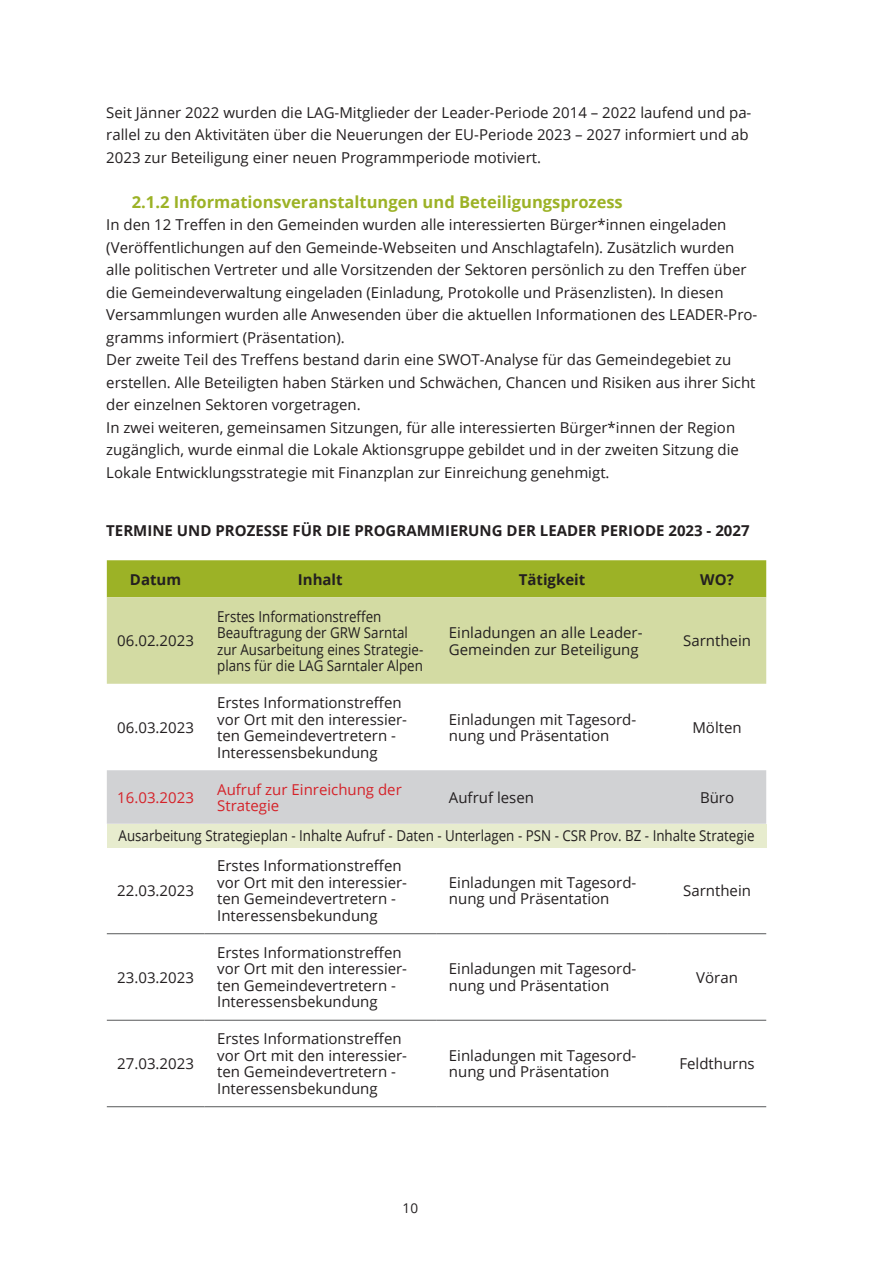
<style>
.page{position:relative;width:893px;height:1263px;background:#fff}
.page>*{position:absolute;margin:0;border:0;box-sizing:border-box;transform-origin:0 0}
.t1{font:700 16.5px "Open Sans";color:#9cb226}
.t2{font:15px/16.5px "Open Sans";color:#231f20}
.t3{font:15px/16.5px "Open Sans";color:#231f20;scale:.89 1}
.t4{font:700 15px "Open Sans";color:#231f20}
.t5{font:15px/16.5px "Open Sans";color:#d52229}
.t6{font:13.5px "Open Sans";color:#231f20}
</style>
<div class="page">
<div style="left:107px;top:560px;width:659px;height:37px;background:#9cb226"></div>
<div style="left:107px;top:597px;width:659px;height:87px;background:#d3dba3"></div>
<div style="left:107px;top:770px;width:659px;height:54px;background:#d1d2d4"></div>
<div style="left:107px;top:824px;width:659px;height:23px;background:#e7ecce"></div>
<hr style="left:107px;top:1106px;width:97px;height:1px;background:#57585a">
<hr style="left:204px;top:1106px;width:232px;height:1px;background:#57585a">
<hr style="left:436px;top:1106px;width:232px;height:1px;background:#57585a">
<hr style="left:668px;top:1106px;width:98px;height:1px;background:#57585a">
<hr style="left:107px;top:933px;width:97px;height:1px;background:#57585a">
<hr style="left:204px;top:933px;width:232px;height:1px;background:#57585a">
<hr style="left:436px;top:933px;width:232px;height:1px;background:#57585a">
<hr style="left:668px;top:933px;width:98px;height:1px;background:#57585a">
<hr style="left:107px;top:1020px;width:97px;height:1px;background:#57585a">
<hr style="left:204px;top:1020px;width:232px;height:1px;background:#57585a">
<hr style="left:436px;top:1020px;width:232px;height:1px;background:#57585a">
<hr style="left:668px;top:1020px;width:98px;height:1px;background:#57585a">
<p class="t2" style="left:106px;top:101px;width:647px;line-height:22.5px">Seit Jänner 2022 wurden die LAG-Mitglieder der Leader-Periode 2014 – 2022 laufend und pa&shy;rallel zu den Aktivitäten über die Neuerungen der EU-Periode 2023 – 2027 informiert und ab<br>2023 zur Beteiligung einer neuen Programmperiode motiviert.</p>
<p class="t1" style="left:132px;top:190px;width:492px">2.1.2 Informationsveranstaltungen und Beteiligungsprozess</p>
<p class="t2" style="left:106px;top:213px;width:652px;line-height:22.5px">In den 12 Treffen in den Gemeinden wurden alle interessierten Bürger*innen eingeladen (Veröffentlichungen auf den Gemeinde-Webseiten und Anschlagtafeln). Zusätzlich wurden alle politischen Vertreter und alle Vorsitzenden der Sektoren persönlich zu den Treffen über die Gemeindeverwaltung eingeladen (Einladung, Protokolle und Präsenzlisten). In diesen Versammlungen wurden alle Anwesenden über die aktuellen Informationen des LEADER-Pro&shy;gramms informiert (Präsentation).<br>Der zweite Teil des Treffens bestand darin eine SWOT-Analyse für das Gemeindegebiet zu erstellen. Alle Beteiligten haben Stärken und Schwächen, Chancen und Risiken aus ihrer Sicht der einzelnen Sektoren vorgetragen.<br>In zwei weiteren, gemeinsamen Sitzungen, für alle interessierten Bürger*innen der Region zugänglich, wurde einmal die Lokale Aktionsgruppe gebildet und in der zweiten Sitzung die Lokale Entwicklungsstrategie mit Finanzplan zur Einreichung genehmigt.</p>
<p class="t4" style="left:106px;top:519px;width:645px">TERMINE UND PROZESSE FÜR DIE PROGRAMMIERUNG DER LEADER PERIODE 2023 - 2027</p>
<p class="t4" style="left:130px;top:568px;width:53px">Datum</p>
<p class="t4" style="left:298px;top:568px;width:46px">Inhalt</p>
<p class="t4" style="left:519px;top:568px;width:68px">Tätigkeit</p>
<p class="t4" style="left:700px;top:568px;width:35px">WO?</p>
<p class="t2" style="left:117px;top:632px;width:78px">06.02.2023</p>
<p class="t2" style="left:117px;top:719px;width:78px">06.03.2023</p>
<p class="t3" style="left:217px;top:607px;width:233px">Erstes Informationstreffen<br>Beauftragung der GRW Sarntal zur Ausarbeitung eines Strategie&shy;plans für die LAG Sarntaler Alpen</p>
<p class="t2" style="left:217px;top:694px;width:191px">Erstes Informationstreffen vor Ort mit den interessier&shy;ten Gemeindevertretern -<br>Interessensbekundung</p>
<p class="t2" style="left:449px;top:624px;width:195px">Einladungen an alle Leader-<br>Gemeinden zur Beteiligung</p>
<p class="t2" style="left:683px;top:632px;width:69px">Sarnthein</p>
<p class="t2" style="left:449px;top:710px;width:189px">Einladungen mit Tagesord&shy;nung und Präsentation</p>
<p class="t2" style="left:692px;top:719px;width:51px">Mölten</p>
<p class="t5" style="left:117px;top:789px;width:78px">16.03.2023</p>
<p class="t5" style="left:217px;top:780px;width:186px">Aufruf zur Einreichung der<br>Strategie</p>
<p class="t2" style="left:449px;top:789px;width:87px">Aufruf lesen</p>
<p class="t2" style="left:700px;top:789px;width:36px">Büro</p>
<p class="t3" style="left:119px;top:827px;width:716px">Ausarbeitung Strategieplan - Inhalte Aufruf - Daten - Unterlagen - PSN - CSR Prov. BZ - Inhalte Strategie</p>
<p class="t2" style="left:117px;top:882px;width:78px">22.03.2023</p>
<p class="t2" style="left:117px;top:969px;width:78px">23.03.2023</p>
<p class="t2" style="left:117px;top:1055px;width:78px">27.03.2023</p>
<p class="t2" style="left:217px;top:857px;width:191px">Erstes Informationstreffen vor Ort mit den interessier&shy;ten Gemeindevertretern -<br>Interessensbekundung</p>
<p class="t2" style="left:217px;top:944px;width:191px">Erstes Informationstreffen vor Ort mit den interessier&shy;ten Gemeindevertretern -<br>Interessensbekundung</p>
<p class="t2" style="left:217px;top:1030px;width:191px">Erstes Informationstreffen vor Ort mit den interessier&shy;ten Gemeindevertretern -<br>Interessensbekundung</p>
<p class="t2" style="left:449px;top:874px;width:189px">Einladungen mit Tagesord&shy;nung und Präsentation</p>
<p class="t2" style="left:683px;top:882px;width:69px">Sarnthein</p>
<p class="t2" style="left:449px;top:960px;width:189px">Einladungen mit Tagesord&shy;nung und Präsentation</p>
<p class="t2" style="left:696px;top:969px;width:43px">Vöran</p>
<p class="t2" style="left:449px;top:1047px;width:189px">Einladungen mit Tagesord&shy;nung und Präsentation</p>
<p class="t2" style="left:679px;top:1055px;width:77px">Feldthurns</p>
<p class="t6" style="left:403px;top:1199px;width:17px">10</p>
</div>
